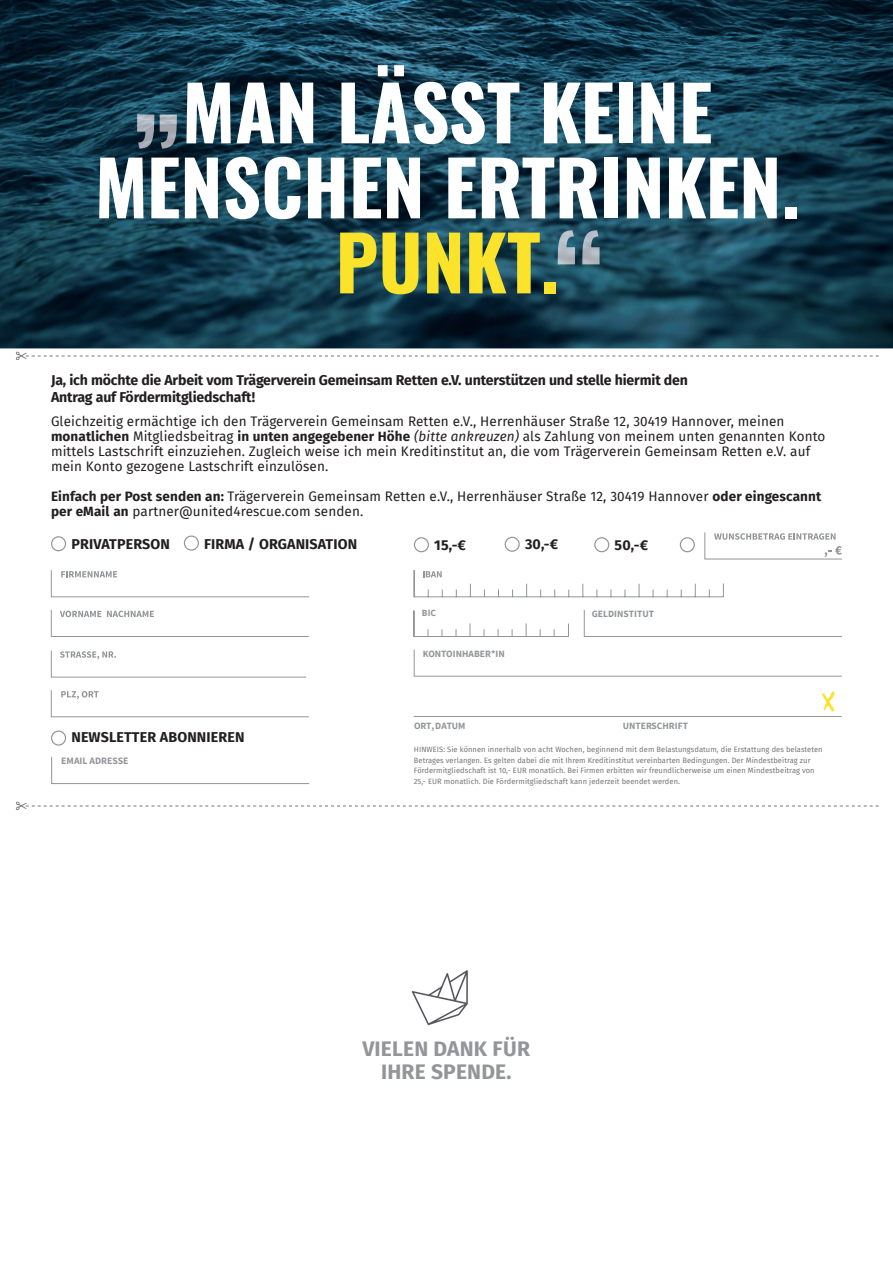
<style>
.page{position:relative;width:893px;height:1263px;background:#fff}
.page>*{position:absolute;margin:0;border:0;box-sizing:border-box;transform-origin:0 0}
.t1{font:75px/75px "Oswald";color:#fff;text-align:center}
.t2{font:75px "Oswald";color:#fce32b}
.t3{font:700 21px/22.5px "Fira Sans";letter-spacing:.01em;color:#939598;text-align:center}
.t4{font:700 14.25px/16.5px "Fira Sans";letter-spacing:-.01em;color:#231f20}
.t5{font:700 14.25px "Fira Sans";letter-spacing:.01em;color:#231f20}
.t6{font:13.5px/15px "Fira Sans";letter-spacing:.01em;color:#231f20}
.t7{font:700 9.75px "Source Sans Pro";color:#939598}
.t8{font:700 9.6px "Source Sans Pro";color:#939598}
.t9{font:700 9.45px "Source Sans Pro";color:#939598}
.t10{font:7.5px/10.5px "Fira Sans";letter-spacing:.01em;color:#757679}
.s1{font-weight:700}
.s2{font-style:italic}
</style>
<div class="page">
<img style="left:0;top:0;width:893px;height:348px">
<img style="left:137px;top:115px;width:40px;height:34px">
<img style="left:558px;top:230px;width:42px;height:34px">
<svg style="left:16px;top:351px;width:863px;height:9px"></svg>
<svg style="left:51px;top:757px;width:259px;height:27px"></svg>
<div style="left:51px;top:730px;width:15px;height:16px;border:1px solid #939598;border-radius:50%"></div>
<svg style="left:51px;top:570px;width:259px;height:27px"></svg>
<svg style="left:51px;top:610px;width:258px;height:27px"></svg>
<svg style="left:51px;top:690px;width:258px;height:27px"></svg>
<svg style="left:51px;top:650px;width:255px;height:28px"></svg>
<div style="left:51px;top:536px;width:15px;height:15px;border:1px solid #939598;border-radius:50%"></div>
<div style="left:414px;top:537px;width:15px;height:15px;border:1px solid #939598;border-radius:50%"></div>
<div style="left:505px;top:537px;width:15px;height:15px;border:1px solid #939598;border-radius:50%"></div>
<div style="left:594px;top:537px;width:15px;height:15px;border:1px solid #939598;border-radius:50%"></div>
<svg style="left:414px;top:570px;width:310px;height:28px"></svg>
<svg style="left:413px;top:610px;width:156px;height:27px"></svg>
<svg style="left:584px;top:610px;width:258px;height:27px"></svg>
<svg style="left:414px;top:649px;width:428px;height:28px"></svg>
<hr style="left:414px;top:716px;width:428px;height:1px;background:#939598">
<svg style="left:822px;top:691px;width:13px;height:21px"></svg>
<div style="left:184px;top:535px;width:15px;height:16px;border:1px solid #939598;border-radius:50%"></div>
<div style="left:680px;top:537px;width:15px;height:15px;border:1px solid #939598;border-radius:50%"></div>
<svg style="left:704px;top:532px;width:138px;height:28px"></svg>
<svg style="left:16px;top:801px;width:863px;height:9px"></svg>
<svg style="left:412px;top:970px;width:56px;height:55px"></svg>
<h1 class="t1" style="left:95px;top:68px;width:706px">MAN LÄSST KEINE<br>MENSCHEN ERTRINKEN.</h1>
<h1 class="t2" style="left:336px;top:196px;width:225px">PUNKT.</h1>
<p class="t4" style="left:51px;top:371px;width:638px">Ja, ich möchte die Arbeit vom Trägerverein Gemeinsam Retten e.V. unterstützen und stelle hiermit den<br>Antrag auf Fördermitgliedschaft!</p>
<p class="t6" style="left:51px;top:413px;width:776px">Gleichzeitig ermächtige ich den Trägerverein Gemeinsam Retten e.V., Herrenhäuser Straße 12, 30419 Hannover, meinen <span class="s1">monatlichen</span> Mitgliedsbeitrag <span class="s1">in unten angegebener Höhe</span> <span class="s2">(bitte ankreuzen)</span> als Zahlung von meinem unten genannten Konto mittels Lastschrift einzuziehen. Zugleich weise ich mein Kreditinstitut an, die vom Trägerverein Gemeinsam Retten e.V. auf mein Konto gezogene Lastschrift einzulösen.</p>
<p class="t6" style="left:51px;top:488px;width:772px"><span class="s1">Einfach per Post senden an:</span> Trägerverein Gemeinsam Retten e.V., Herrenhäuser Straße 12, 30419 Hannover <span class="s1">oder eingescannt per eMail an</span> partner@united4rescue.com senden.</p>
<p class="t5" style="left:204px;top:532px;width:155px">FIRMA / ORGANISATION</p>
<p class="t5" style="left:71px;top:532px;width:100px">PRIVATPERSON</p>
<p class="t4" style="left:434px;top:535px;width:33px">15,-€</p>
<p class="t4" style="left:525px;top:535px;width:35px">30,-€</p>
<p class="t4" style="left:615px;top:535px;width:35px">50,-€</p>
<p class="t5" style="left:71px;top:725px;width:175px">NEWSLETTER ABONNIEREN</p>
<p class="t7" style="left:61px;top:754px;width:69px">EMAIL ADRESSE</p>
<p class="t9" style="left:422px;top:607px;width:15px">BIC</p>
<p class="t8" style="left:592px;top:608px;width:64px">GELDINSTITUT</p>
<p class="t8" style="left:423px;top:647px;width:84px">KONTOINHABER*IN</p>
<p class="t8" style="left:414px;top:719px;width:53px">ORT, DATUM</p>
<p class="t8" style="left:623px;top:719px;width:67px">UNTERSCHRIFT</p>
<p class="t10" style="left:414px;top:744px;width:410px">HINWEIS: Sie können innerhalb von acht Wochen, beginnend mit dem Belastungsdatum, die Erstattung des belasteten Betrages verlangen. Es gelten dabei die mit Ihrem Kreditinstitut vereinbarten Bedingungen. Der Mindestbeitrag zur Fördermitgliedschaft ist 10,- EUR monatlich. Bei Firmen erbitten wir freundlicherweise um einen Mindestbeitrag von 25,- EUR monatlich. Die Fördermitgliedschaft kann jederzeit beendet werden.</p>
<h2 class="t3" style="left:362px;top:1036px;width:169px">VIELEN DANK FÜR<br>IHRE SPENDE.</h2>
</div>
